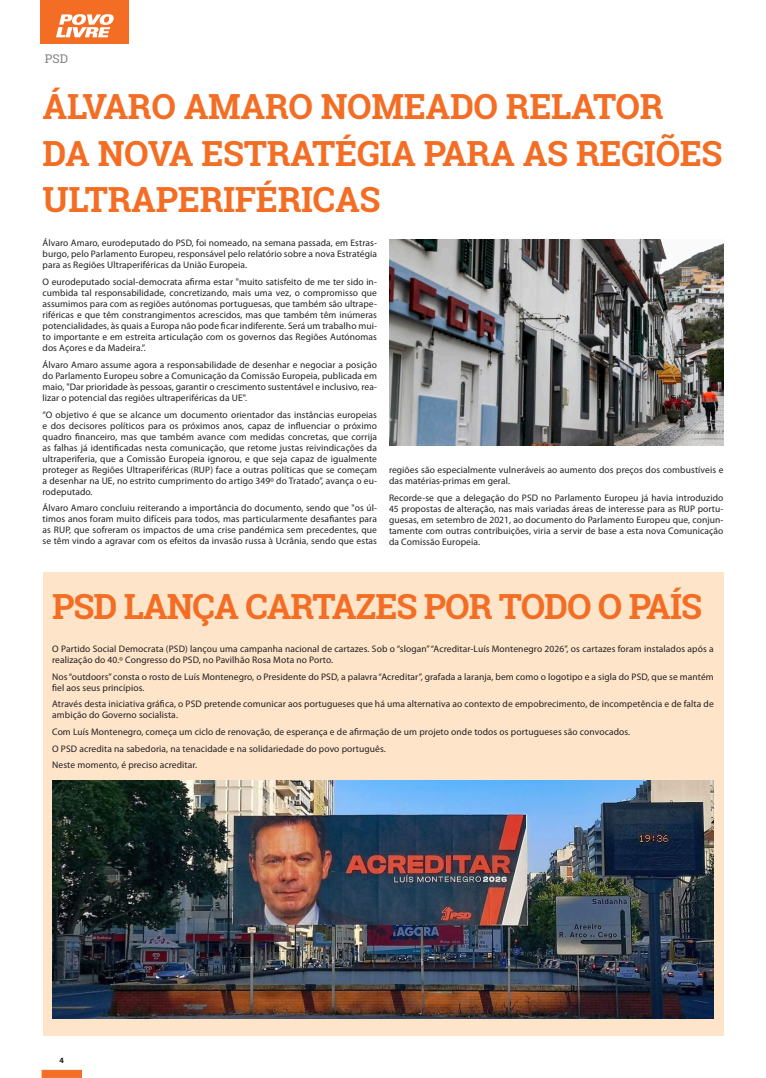
<style>
.page{position:relative;width:766px;height:1078px;background:#fff}
.page>*{position:absolute;margin:0;border:0;box-sizing:border-box;transform-origin:0 0}
.t1{font:700 34.6px/46.6px "Roboto Slab";letter-spacing:-.01em;color:#f36e24}
.t2{font:700 34.6px "Roboto Slab";letter-spacing:-.03em;color:#f36e24}
.topos{font:12px "Roboto Slab";color:#808285}
.t3{font:9.5px/11px "Myriad Pro";letter-spacing:.01em;color:#231f20;text-align:justify}
.t4{font:700 8px "Myriad Pro";color:#231f20}
</style>
<div class="page">
<div style="left:42px;top:1069px;width:40px;height:8px;background:#f36e24;border:1px solid #f36e24"></div>
<div style="left:40px;top:0;width:89px;height:44px;background:#f36e24"></div>
<svg style="left:56px;top:14px;width:58px;height:23px"></svg>
<img style="left:389px;top:239px;width:334px;height:206px">
<div style="left:43px;top:571px;width:680px;height:464px;background:#fee4c9"></div>
<img style="left:52px;top:780px;width:661px;height:238px">
<p class="topos" style="left:45px;top:51px;width:25px">PSD</p>
<p class="t1" style="left:43px;top:83px;width:622px">ÁLVARO AMARO NOMEADO RELATOR</p>
<p class="t1" style="left:43px;top:129px;width:681px">DA NOVA ESTRATÉGIA PARA AS REGIÕES<br>ULTRAPERIFÉRICAS</p>
<p class="t3" style="left:43px;top:237px;width:336px">Álvaro Amaro, eurodeputado do PSD, foi nomeado, na semana passada, em Estras&shy;burgo, pelo Parlamento Europeu, responsável pelo relatório sobre a nova Estratégia para as Regiões Ultraperiféricas da União Europeia.</p>
<p class="t3" style="left:43px;top:276px;width:336px">O eurodeputado social-democrata afirma estar "muito satisfeito de me ter sido in&shy;cumbida tal responsabilidade, concretizando, mais uma vez, o compromisso que assumimos para com as regiões autónomas portuguesas, que também são ultrape&shy;riféricas e que têm constrangimentos acrescidos, mas que também têm inúmeras potencialidades, às quais a Europa não pode ficar indiferente. Será um trabalho mui&shy;to importante e em estreita articulação com os governos das Regiões Autónomas dos Açores e da Madeira.”.</p>
<p class="t3" style="left:43px;top:359px;width:336px">Álvaro Amaro assume agora a responsabilidade de desenhar e negociar a posição do Parlamento Europeu sobre a Comunicação da Comissão Europeia, publicada em maio, "Dar prioridade às pessoas, garantir o crescimento sustentável e inclusivo, rea&shy;lizar o potencial das regiões ultraperiféricas da UE".</p>
<p class="t3" style="left:43px;top:408px;width:336px">“O objetivo é que se alcance um documento orientador das instâncias europeias e dos decisores políticos para os próximos anos, capaz de influenciar o próximo quadro financeiro, mas que também avance com medidas concretas, que corrija as falhas já identificadas nesta comunicação, que retome justas reivindicações da ultraperiferia, que a Comissão Europeia ignorou, e que seja capaz de igualmente proteger as Regiões Ultraperiféricas (RUP) face a outras políticas que se começam a desenhar na UE, no estrito cumprimento do artigo 349º do Tratado”, avança o eu&shy;rodeputado.</p>
<p class="t3" style="left:43px;top:502px;width:336px">Álvaro Amaro concluiu reiterando a importância do documento, sendo que "os úl&shy;timos anos foram muito difíceis para todos, mas particularmente desafiantes para as RUP, que sofreram os impactos de uma crise pandémica sem precedentes, que se têm vindo a agravar com os efeitos da invasão russa à Ucrânia, sendo que estas</p>
<p class="t3" style="left:389px;top:464px;width:336px">regiões são especialmente vulneráveis ao aumento dos preços dos combustíveis e das matérias-primas em geral.</p>
<p class="t3" style="left:389px;top:492px;width:336px">Recorde-se que a delegação do PSD no Parlamento Europeu já havia introduzido 45 propostas de alteração, nas mais variadas áreas de interesse para as RUP portu&shy;guesas, em setembro de 2021, ao documento do Parlamento Europeu que, conjun&shy;tamente com outras contribuições, viria a servir de base a esta nova Comunicação da Comissão Europeia.</p>
<p class="t2" style="left:52px;top:582px;width:651px">PSD LANÇA CARTAZES POR TODO O PAÍS</p>
<p class="t3" style="left:52px;top:643px;width:663px">O Partido Social Democrata (PSD) lançou uma campanha nacional de cartazes. Sob o “slogan” “Acreditar-Luís Montenegro 2026”, os cartazes foram instalados após a realização do 40.º Congresso do PSD, no Pavilhão Rosa Mota no Porto.</p>
<p class="t3" style="left:52px;top:670px;width:663px">Nos “outdoors” consta o rosto de Luís Montenegro, o Presidente do PSD, a palavra “Acreditar”, grafada a laranja, bem como o logotipo e a sigla do PSD, que se mantém fiel aos seus princípios.</p>
<p class="t3" style="left:52px;top:698px;width:663px">Através desta iniciativa gráfica, o PSD pretende comunicar aos portugueses que há uma alternativa ao contexto de empobrecimento, de incompetência e de falta de ambição do Governo socialista.</p>
<p class="t3" style="left:52px;top:726px;width:579px">Com Luís Montenegro, começa um ciclo de renovação, de esperança e de afirmação de um projeto onde todos os portugueses são convocados.</p>
<p class="t3" style="left:52px;top:742px;width:335px">O PSD acredita na sabedoria, na tenacidade e na solidariedade do povo português.</p>
<p class="t3" style="left:52px;top:759px;width:146px">Neste momento, é preciso acreditar.</p>
<p class="t4" style="left:60px;top:1054px;width:6px">4</p>
</div>
